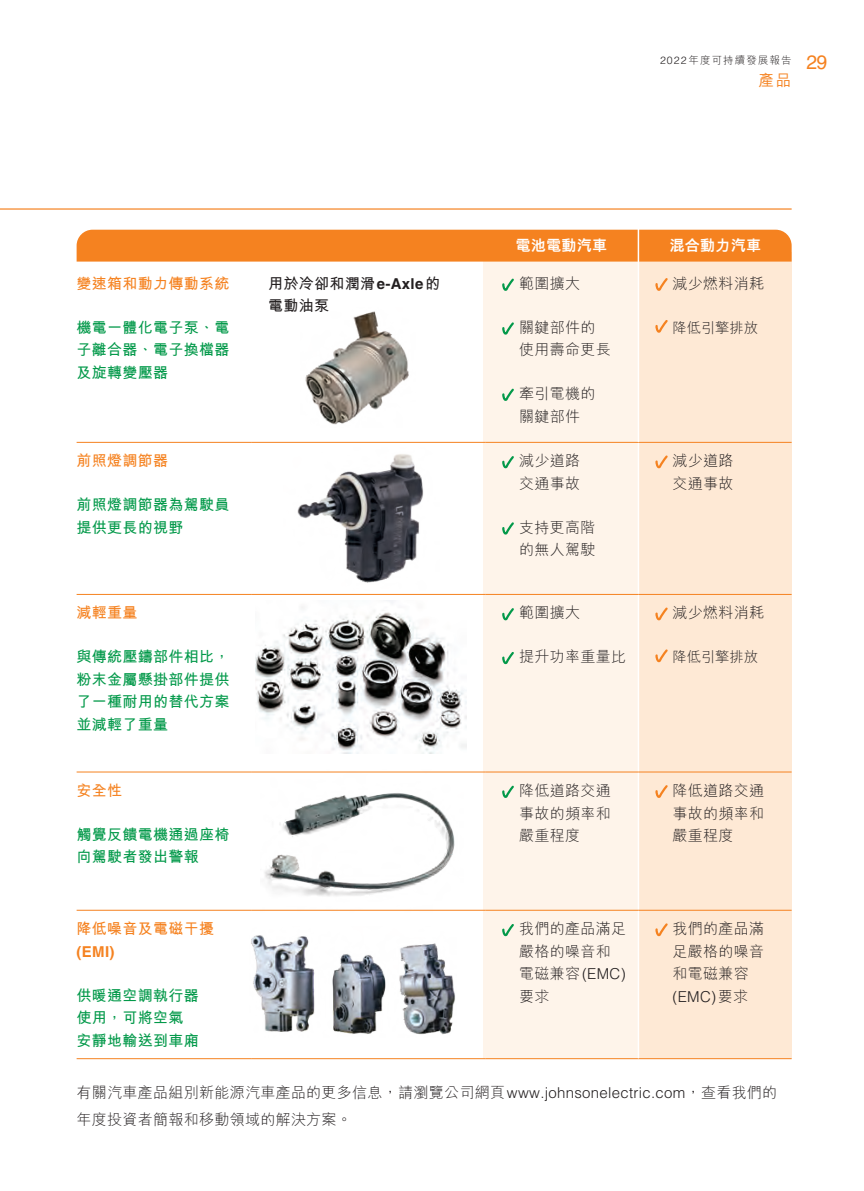
<style>
.page{position:relative;width:864px;height:1191px;background:#fff}
.page>*{position:absolute;margin:0;border:0;box-sizing:border-box;transform-origin:0 0}
.t1{font:500 15.75px "M Hei HK";color:#f58220}
.t2{font:300 15px/22.5px "M Hei HK";letter-spacing:.02em;color:#231f20}
.t3{font:700 15px/22.5px "M Hei HK";letter-spacing:.02em;color:#03994a}
.t4{font:700 15px "M Hei HK";letter-spacing:.02em;color:#f58220}
.t5{font:700 15px/22.5px "M Hei HK";letter-spacing:.02em;color:#231f20}
.t6{font:300 15px "Helvetica LT Std";letter-spacing:.02em;color:#231f20}
.t7{font:800 15px "M Hei HK";letter-spacing:.02em;color:#fff}
.t8{font:700 15px "Helvetica LT Std";color:#f58220}
.t9{font:300 14.25px "M Hei HK";color:#231f20}
.t10{font:300 10.5px "M Hei HK";letter-spacing:.1em;color:#231f20}
.s1{font-family:"Helvetica LT Std"}
.s2{font-family:"Helvetica LT Std";font-weight:400;font-size:19.5px;color:#f58220}
.s3{font-family:"M Hei HK"}
</style>
<div class="page">
<div style="left:638px;top:253px;width:153px;height:806px;background:#fee9d5"></div>
<div style="left:483px;top:253px;width:155px;height:806px;background:#fef4ea"></div>
<div style="left:77px;top:230px;width:714px;height:31px;background:#f58220"></div>
<img style="left:305px;top:311px;width:104px;height:114px">
<img style="left:255px;top:600px;width:211px;height:154px">
<img style="left:260px;top:772px;width:203px;height:139px">
<img style="left:251px;top:935px;width:204px;height:100px">
<img style="left:297px;top:454px;width:127px;height:129px">
<hr style="left:0;top:208px;width:791px;height:2px;background:#f58220">
<hr style="left:77px;top:1058px;width:174px;height:1px;background:#f58220">
<hr style="left:251px;top:1058px;width:234px;height:1px;background:#f58220">
<hr style="left:485px;top:1058px;width:153px;height:1px;background:#f58220">
<hr style="left:638px;top:1058px;width:153px;height:1px;background:#f58220">
<hr style="left:637px;top:216px;width:2px;height:49px;background:#fff">
<hr style="left:637px;top:443px;width:2px;height:151px;background:#fff">
<hr style="left:637px;top:595px;width:2px;height:176px;background:#fff">
<hr style="left:637px;top:772px;width:2px;height:137px;background:#fff">
<hr style="left:637px;top:910px;width:2px;height:148px;background:#fff">
<hr style="left:77px;top:594px;width:174px;height:1px;background:#f58220">
<hr style="left:251px;top:594px;width:234px;height:1px;background:#f58220">
<hr style="left:485px;top:594px;width:153px;height:1px;background:#f58220">
<hr style="left:638px;top:594px;width:153px;height:1px;background:#f58220">
<hr style="left:77px;top:771px;width:174px;height:1px;background:#f58220">
<hr style="left:251px;top:771px;width:234px;height:1px;background:#f58220">
<hr style="left:485px;top:771px;width:153px;height:1px;background:#f58220">
<hr style="left:638px;top:771px;width:153px;height:1px;background:#f58220">
<hr style="left:77px;top:909px;width:174px;height:1px;background:#f58220">
<hr style="left:251px;top:909px;width:234px;height:1px;background:#f58220">
<hr style="left:485px;top:909px;width:153px;height:1px;background:#f58220">
<hr style="left:638px;top:909px;width:153px;height:1px;background:#f58220">
<hr style="left:77px;top:442px;width:174px;height:1px;background:#f58220">
<hr style="left:251px;top:442px;width:234px;height:1px;background:#f58220">
<hr style="left:485px;top:442px;width:153px;height:1px;background:#f58220">
<hr style="left:638px;top:442px;width:153px;height:1px;background:#f58220">
<hr style="left:637px;top:265px;width:2px;height:177px;background:#fff">
<svg style="left:502px;top:278px;width:12px;height:13px"></svg>
<svg style="left:502px;top:322px;width:12px;height:13px"></svg>
<svg style="left:502px;top:388px;width:12px;height:13px"></svg>
<svg style="left:655px;top:278px;width:13px;height:13px"></svg>
<svg style="left:655px;top:320px;width:13px;height:13px"></svg>
<svg style="left:502px;top:456px;width:12px;height:13px"></svg>
<svg style="left:502px;top:522px;width:12px;height:13px"></svg>
<svg style="left:655px;top:455px;width:13px;height:14px"></svg>
<svg style="left:502px;top:608px;width:12px;height:13px"></svg>
<svg style="left:502px;top:652px;width:12px;height:13px"></svg>
<svg style="left:655px;top:607px;width:13px;height:14px"></svg>
<svg style="left:655px;top:649px;width:13px;height:14px"></svg>
<svg style="left:502px;top:785px;width:12px;height:13px"></svg>
<svg style="left:655px;top:785px;width:13px;height:13px"></svg>
<svg style="left:502px;top:924px;width:12px;height:13px"></svg>
<svg style="left:655px;top:923px;width:13px;height:14px"></svg>
<p class="t10" style="left:659px;top:55px;width:169px"><span class="s1">2022</span>年度可持續發展報告 <span class="s2">29</span></p>
<p class="t1" style="left:758px;top:69px;width:35px">產品</p>
<p class="t4" style="left:77px;top:272px;width:154px">變速箱和動力傳動系統</p>
<p class="t3" style="left:77px;top:315px;width:154px;text-align:justify">機電一體化電子泵、電子離合器、電子換檔器及旋轉變壓器</p>
<p class="t4" style="left:77px;top:450px;width:93px">前照燈調節器</p>
<p class="t3" style="left:77px;top:492px;width:154px">前照燈調節器為駕駛員提供更長的視野</p>
<p class="t4" style="left:77px;top:602px;width:62px">減輕重量</p>
<p class="t3" style="left:77px;top:644px;width:154px;text-align:justify">與傳統壓鑄部件相比，粉末金屬懸掛部件提供了一種耐用的替代方案並減輕了重量</p>
<p class="t4" style="left:77px;top:779px;width:47px">安全性</p>
<p class="t3" style="left:77px;top:821px;width:154px">觸覺反饋電機通過座椅向駕駛者發出警報</p>
<p class="t4" style="left:77px;top:918px;width:139px">降低噪音及電磁干擾</p>
<p class="t8" style="left:77px;top:942px;width:39px">(EMI)</p>
<p class="t3" style="left:77px;top:982px;width:124px">供暖通空調執行器使用，可將空氣安靜地輸送到車廂</p>
<p class="t7" style="left:515px;top:238px;width:93px">電池電動汽車</p>
<p class="t7" style="left:669px;top:238px;width:93px">混合動力汽車</p>
<p class="t5" style="left:268px;top:271px;width:173px">用於冷卻和潤滑<span class="s1">e-Axle</span>的電動油泵</p>
<p class="t2" style="left:519px;top:272px;width:62px">範圍擴大</p>
<p class="t2" style="left:519px;top:316px;width:93px">關鍵部件的使用壽命更長</p>
<p class="t2" style="left:519px;top:382px;width:78px">牽引電機的關鍵部件</p>
<p class="t2" style="left:519px;top:449px;width:62px">減少道路交通事故</p>
<p class="t2" style="left:519px;top:516px;width:78px">支持更高階的無人駕駛</p>
<p class="t2" style="left:519px;top:601px;width:62px">範圍擴大</p>
<p class="t2" style="left:519px;top:645px;width:108px">提升功率重量比</p>
<p class="t2" style="left:672px;top:272px;width:93px">減少燃料消耗</p>
<p class="t9" style="left:672px;top:320px;width:87px">降低引擎排放</p>
<p class="t2" style="left:672px;top:449px;width:62px">減少道路交通事故</p>
<p class="t2" style="left:672px;top:601px;width:93px">減少燃料消耗</p>
<p class="t9" style="left:672px;top:649px;width:87px">降低引擎排放</p>
<p class="t2" style="left:519px;top:779px;width:93px;text-align:justify">降低道路交通事故的頻率和嚴重程度</p>
<p class="t2" style="left:672px;top:779px;width:93px;text-align:justify">降低道路交通事故的頻率和嚴重程度</p>
<p class="t2" style="left:519px;top:917px;width:108px">我們的產品滿足嚴格的噪音和</p>
<p class="t6" style="left:519px;top:964px;width:108px"><span class="s3">電磁兼容</span>(EMC)</p>
<p class="t2" style="left:519px;top:984px;width:32px">要求</p>
<p class="t2" style="left:672px;top:917px;width:93px;text-align:justify">我們的產品滿足嚴格的噪音和電磁兼容</p>
<p class="t6" style="left:672px;top:987px;width:77px">(EMC)<span class="s3">要求</span></p>
<p class="t2" style="left:77px;top:1079px;width:702px;line-height:27px">有關汽車產品組別新能源汽車產品的更多信息，請瀏覽公司網頁<span class="s1">www.johnsonelectric.com</span>，查看我們的年度投資者簡報和移動領域的解決方案。</p>
</div>
